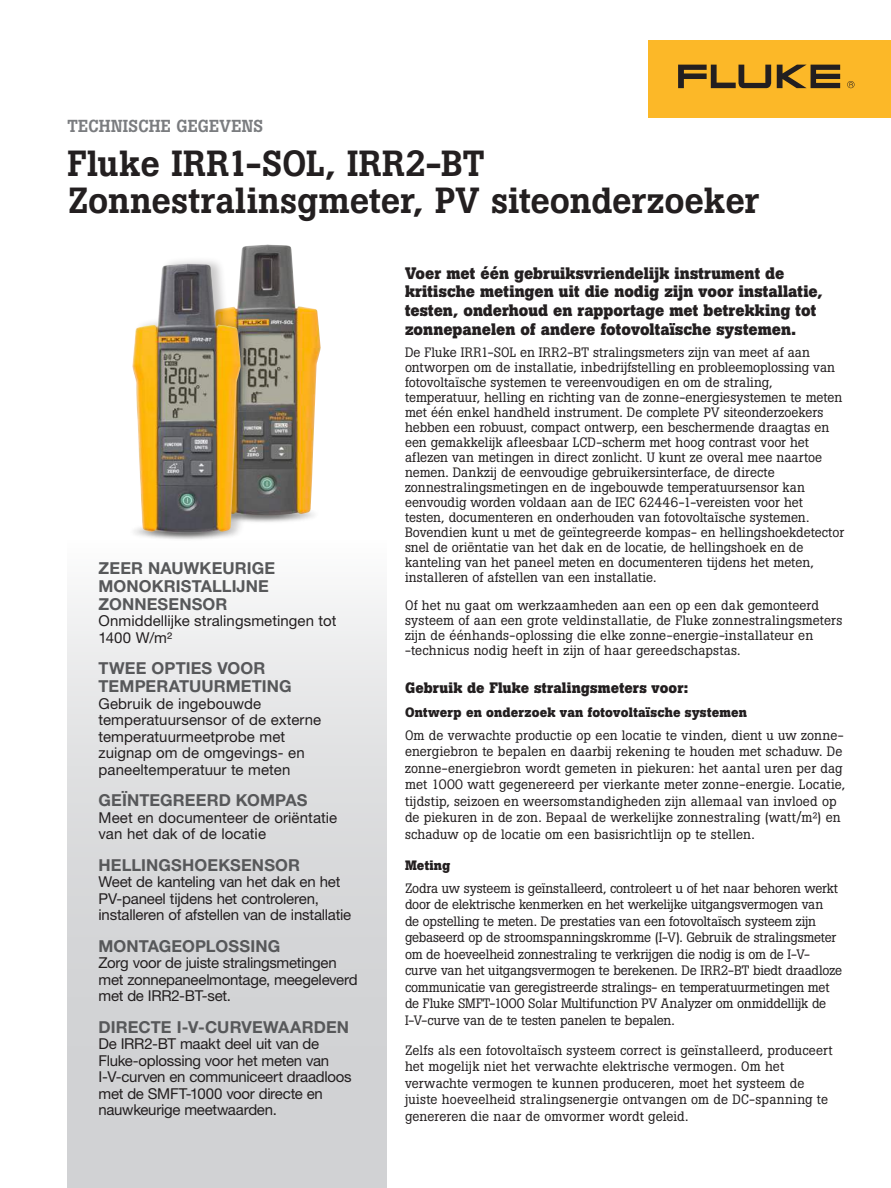
<style>
.page{position:relative;width:891px;height:1188px;background:#fff}
.page>*{position:absolute;margin:0;border:0;box-sizing:border-box;transform-origin:0 0}
.t1{font:500 36px/37.5px "Boton Pro";letter-spacing:-.005em;color:#231f20}
.t2{font:500 17.25px "Boton Pro";letter-spacing:.005em;color:#7a7c7f}
.t3{font:700 16.5px/18.8px "Boton Pro";color:#231f20}
.t4{font:700 16.5px/18px "Helvetica Neue LT Std";letter-spacing:.005em;color:#57585a}
.t5{font:15px/16.5px "Helvetica Neue LT Std";letter-spacing:-.01em;color:#231f20}
.t6{font:700 15px "Boton Pro";letter-spacing:.01em;color:#231f20}
.t7{font:13.5px/15px "Boton Pro";color:#231f20}
.t8{font:700 13.5px "Boton Pro";letter-spacing:.015em;color:#231f20}
</style>
<div class="page">
<div style="left:68px;top:540px;width:319px;height:648px;background:linear-gradient(to bottom,#f3f3f3,#c8c9cc)"></div>
<div style="left:648px;top:40px;width:243px;height:78px;background:#fcb828"></div>
<svg style="left:777px;top:65px;width:63px;height:23px"></svg>
<svg style="left:678px;top:65px;width:93px;height:23px"></svg>
<svg style="left:847px;top:81px;width:8px;height:7px"></svg>
<img style="left:241px;top:244px;width:80px;height:272px">
<img style="left:128px;top:540px;width:113px;height:2px">
<div style="left:131px;top:256px;width:124px;height:285px;background:#231f20;opacity:.25"></div>
<img style="left:132px;top:264px;width:109px;height:271px">
<p class="t2" style="left:68px;top:115px;width:197px">TECHNISCHE GEGEVENS</p>
<h1 class="t1" style="left:68px;top:144px;width:694px">Fluke IRR1-SOL, IRR2-BT<br>Zonnestralinsgmeter, PV siteonderzoeker</h1>
<p class="t4" style="left:99px;top:558px;width:178px">ZEER NAUWKEURIGE<br>MONOKRISTALLIJNE<br>ZONNESENSOR</p>
<p class="t5" style="left:99px;top:612px;width:239px">Onmiddellijke stralingsmetingen tot<br>1400 W/m²</p>
<p class="t4" style="left:99px;top:659px;width:195px">TWEE OPTIES VOOR<br>TEMPERATUURMETING</p>
<p class="t5" style="left:99px;top:695px;width:224px">Gebruik de ingebouwde temperatuursensor of de externe temperatuurmeetprobe met zuignap om de omgevings- en paneeltemperatuur te meten</p>
<p class="t4" style="left:99px;top:791px;width:211px">GEÏNTEGREERD KOMPAS</p>
<p class="t5" style="left:99px;top:809px;width:240px">Meet en documenteer de oriëntatie van het dak of de locatie</p>
<p class="t4" style="left:99px;top:855px;width:203px">HELLINGSHOEKSENSOR</p>
<p class="t5" style="left:99px;top:873px;width:254px">Weet de kanteling van het dak en het<br>PV-paneel tijdens het controleren, installeren of afstellen van de installatie</p>
<p class="t4" style="left:99px;top:936px;width:183px">MONTAGEOPLOSSING</p>
<p class="t5" style="left:99px;top:954px;width:261px">Zorg voor de juiste stralingsmetingen met zonnepaneelmontage, meegeleverd met de IRR2-BT-set.</p>
<p class="t4" style="left:99px;top:1017px;width:252px">DIRECTE I-V-CURVEWAARDEN</p>
<p class="t5" style="left:99px;top:1035px;width:255px">De IRR2-BT maakt deel uit van de<br>Fluke-oplossing voor het meten van<br>I-V-curven en communiceert draadloos met de SMFT-1000 voor directe en nauwkeurige meetwaarden.</p>
<p class="t3" style="left:405px;top:264px;width:419px">Voer met één gebruiksvriendelijk instrument de kritische metingen uit die nodig zijn voor installatie, testen, onderhoud en rapportage met betrekking tot zonnepanelen of andere fotovoltaïsche systemen.</p>
<p class="t7" style="left:405px;top:344px;width:441px">De Fluke IRR1-SOL en IRR2-BT stralingsmeters zijn van meet af aan ontworpen om de installatie, inbedrijfstelling en probleemoplossing van fotovoltaïsche systemen te vereenvoudigen en om de straling, temperatuur, helling en richting van de zonne-energiesystemen te meten met één enkel handheld instrument. De complete PV siteonderzoekers hebben een robuust, compact ontwerp, een beschermende draagtas en een gemakkelijk afleesbaar LCD-scherm met hoog contrast voor het aflezen van metingen in direct zonlicht. U kunt ze overal mee naartoe nemen. Dankzij de eenvoudige gebruikersinterface, de directe zonnestralingsmetingen en de ingebouwde temperatuursensor kan eenvoudig worden voldaan aan de IEC 62446-1-vereisten voor het testen, documenteren en onderhouden van fotovoltaïsche systemen.<br>Bovendien kunt u met de geïntegreerde kompas- en hellingshoekdetector snel de oriëntatie van het dak en de locatie, de hellingshoek en de kanteling van het paneel meten en documenteren tijdens het meten, installeren of afstellen van een installatie.</p>
<p class="t7" style="left:405px;top:598px;width:439px">Of het nu gaat om werkzaamheden aan een op een dak gemonteerd systeem of aan een grote veldinstallatie, de Fluke zonnestralingsmeters zijn de éénhands-oplossing die elke zonne-energie-installateur en -technicus nodig heeft in zijn of haar gereedschapstas.</p>
<p class="t6" style="left:405px;top:678px;width:285px">Gebruik de Fluke stralingsmeters voor:</p>
<p class="t8" style="left:405px;top:703px;width:344px">Ontwerp en onderzoek van fotovoltaïsche systemen</p>
<p class="t7" style="left:405px;top:727px;width:442px;line-height:16.5px">Om de verwachte productie op een locatie te vinden, dient u uw zonne&shy;energiebron te bepalen en daarbij rekening te houden met schaduw. De zonne-energiebron wordt gemeten in piekuren: het aantal uren per dag met 1000 watt gegenereerd per vierkante meter zonne-energie. Locatie, tijdstip, seizoen en weersomstandigheden zijn allemaal van invloed op de piekuren in de zon. Bepaal de werkelijke zonnestraling (watt/m²) en schaduw op de locatie om een basisrichtlijn op te stellen.</p>
<p class="t8" style="left:405px;top:856px;width:47px">Meting</p>
<p class="t7" style="left:405px;top:880px;width:439px;line-height:16.5px">Zodra uw systeem is geïnstalleerd, controleert u of het naar behoren werkt door de elektrische kenmerken en het werkelijke uitgangsvermogen van<br>de opstelling te meten. De prestaties van een fotovoltaïsch systeem zijn gebaseerd op de stroomspanningskromme (I-V). Gebruik de stralingsmeter om de hoeveelheid zonnestraling te verkrijgen die nodig is om de I-V&shy;curve van het uitgangsvermogen te berekenen. De IRR2-BT biedt draadloze communicatie van geregistreerde stralings- en temperatuurmetingen met de Fluke SMFT-1000 Solar Multifunction PV Analyzer om onmiddellijk de I-V-curve van de te testen panelen te bepalen.</p>
<p class="t7" style="left:405px;top:1042px;width:429px;line-height:16.5px">Zelfs als een fotovoltaïsch systeem correct is geïnstalleerd, produceert het mogelijk niet het verwachte elektrische vermogen. Om het verwachte vermogen te kunnen produceren, moet het systeem de juiste hoeveelheid stralingsenergie ontvangen om de DC-spanning te genereren die naar de omvormer wordt geleid.</p>
</div>
